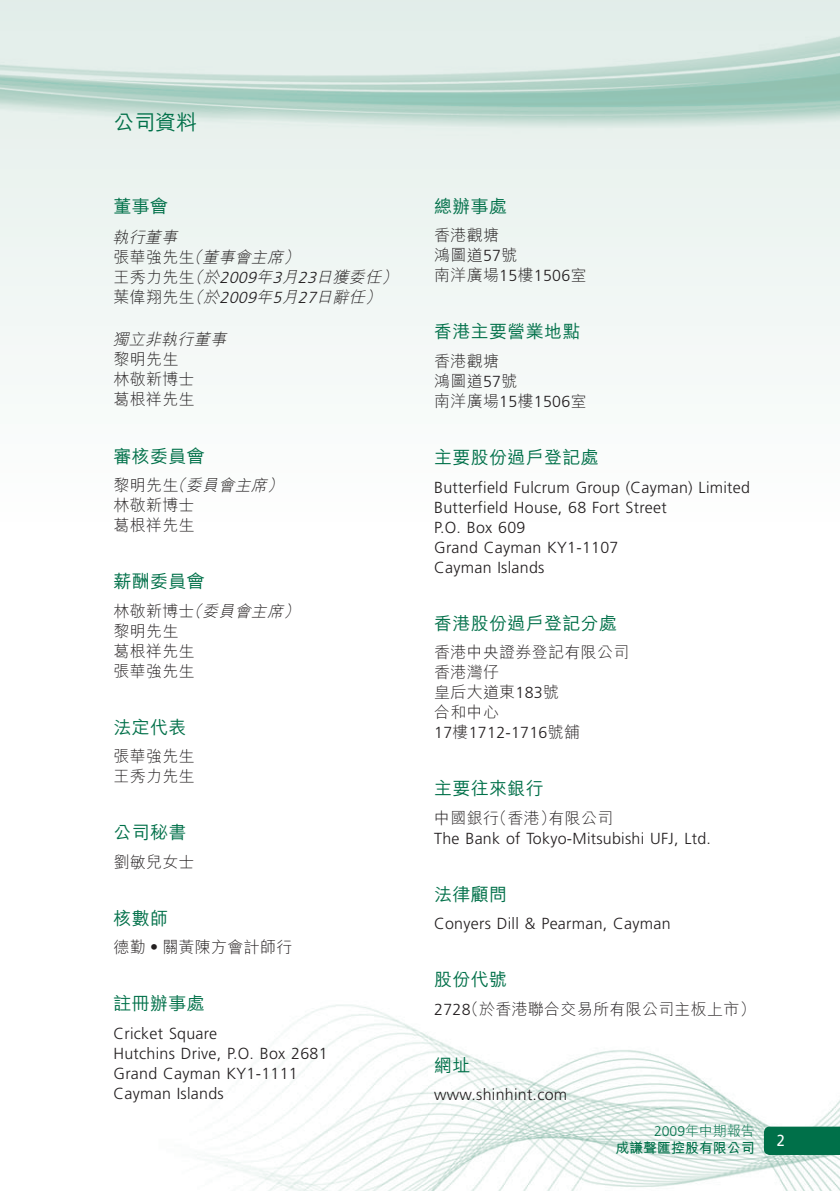
<style>
.page{position:relative;width:840px;height:1191px;background:#fff}
.page>*{position:absolute;margin:0;border:0;box-sizing:border-box;transform-origin:0 0}
.t1{font:500 21px "M Hei HK";color:#007049}
.t2{font:500 18px "M Hei HK";letter-spacing:.015em;color:#007049}
.t3{font:300 16px/20px "Frutiger LT Std";letter-spacing:.015em;color:#231f20}
.t4{font:300 16px/20px "M Hei HK";letter-spacing:.015em;color:#231f20}
.t5{font:italic 300 16px/20px "M Hei HK";color:#231f20}
.t6{font:700 14px "M Hei HK";letter-spacing:-.005em;color:#007049}
.t7{font:300 14px "M Hei HK";letter-spacing:-.005em;color:#007049}
.s1{font-style:normal}
.s2{font-family:"Frutiger LT Std"}
.s3{font-style:italic}
.s4{font-family:"M Hei HK"}
</style>
<div class="page">
<img style="left:212px;top:1004px;width:627px;height:187px">
<svg style="left:0;top:0;width:839px;height:345px"></svg>
<div style="left:763px;top:1126px;width:76px;height:29px;background:#007049"></div>
<p class="t1" style="left:113px;top:107px;width:85px">公司資料</p>
<p class="t2" style="left:113px;top:193px;width:56px">董事會</p>
<p class="t5" style="left:112px;top:227px;width:291px">執行董事<br><span class="s1">張華強先生</span>（董事會主席）<br><span class="s1">王秀力先生</span>（於<span class="s2">2009</span>年<span class="s2">3</span>月<span class="s2">23</span>日獲委任）<span class="s1">葉偉翔先生</span>（於<span class="s2">2009</span>年<span class="s2">5</span>月<span class="s2">27</span>日辭任）</p>
<p class="t4" style="left:112px;top:329px;width:120px"><span class="s3">獨立非執行董事</span>黎明先生<br>林敬新博士<br>葛根祥先生</p>
<p class="t2" style="left:113px;top:443px;width:93px">審核委員會</p>
<p class="t4" style="left:113px;top:474px;width:176px">黎明先生<span class="s3">（委員會主席）</span>林敬新博士<br>葛根祥先生</p>
<p class="t2" style="left:113px;top:568px;width:93px">薪酬委員會</p>
<p class="t4" style="left:113px;top:600px;width:192px">林敬新博士<span class="s3">（委員會主席）</span>黎明先生<br>葛根祥先生<br>張華強先生</p>
<p class="t2" style="left:113px;top:714px;width:74px">法定代表</p>
<p class="t4" style="left:113px;top:745px;width:83px">張華強先生王秀力先生</p>
<p class="t2" style="left:113px;top:819px;width:74px">公司秘書</p>
<p class="t4" style="left:113px;top:851px;width:83px">劉敏兒女士</p>
<p class="t2" style="left:113px;top:905px;width:56px">核數師</p>
<p class="t4" style="left:113px;top:936px;width:180px">德勤‧關黃陳方會計師行</p>
<p class="t2" style="left:113px;top:990px;width:93px">註冊辦事處</p>
<p class="t3" style="left:113px;top:1023px;width:215px">Cricket Square<br>Hutchins Drive, P.O. Box 2681<br>Grand Cayman KY1-1111<br>Cayman Islands</p>
<p class="t2" style="left:434px;top:193px;width:74px">總辦事處</p>
<p class="t4" style="left:434px;top:225px;width:154px">香港觀塘<br>鴻圖道<span class="s2">57</span>號<br>南洋廣場<span class="s2">15</span>樓<span class="s2">1506</span>室</p>
<p class="t2" style="left:434px;top:319px;width:148px">香港主要營業地點</p>
<p class="t4" style="left:434px;top:350px;width:154px">香港觀塘<br>鴻圖道<span class="s2">57</span>號<br>南洋廣場<span class="s2">15</span>樓<span class="s2">1506</span>室</p>
<p class="t2" style="left:434px;top:444px;width:166px">主要股份過戶登記處</p>
<p class="t3" style="left:434px;top:477px;width:317px">Butterfield Fulcrum Group (Cayman) Limited<br>Butterfield House, 68 Fort Street<br>P.O. Box 609<br>Grand Cayman KY1-1107<br>Cayman Islands</p>
<p class="t2" style="left:434px;top:610px;width:184px">香港股份過戶登記分處</p>
<p class="t4" style="left:434px;top:641px;width:196px">香港中央證券登記有限公司香港灣仔<br>皇后大道東<span class="s2">183</span>號<br>合和中心<br><span class="s2">17</span>樓<span class="s2">1712-1716</span>號舖</p>
<p class="t2" style="left:434px;top:775px;width:111px">主要往來銀行</p>
<p class="t3" style="left:434px;top:808px;width:278px"><span class="s4">中國銀行（香港）有限公司<br></span>The Bank of Tokyo-Mitsubishi UFJ, Ltd.</p>
<p class="t2" style="left:434px;top:881px;width:74px">法律顧問</p>
<p class="t3" style="left:434px;top:914px;width:238px">Conyers Dill &amp; Pearman, Cayman</p>
<p class="t2" style="left:434px;top:966px;width:74px">股份代號</p>
<p class="t4" style="left:434px;top:998px;width:323px"><span class="s2">2728</span>（於香港聯合交易所有限公司主板上市）</p>
<p class="t2" style="left:434px;top:1052px;width:38px">網址</p>
<p class="t3" style="left:434px;top:1085px;width:134px">www.shinhint.com</p>
<p class="t7" style="left:653px;top:1121px;width:102px"><span class="s2">2009</span>年中期報告</p>
<p class="t6" style="left:615px;top:1137px;width:141px">成謙聲匯控股有限公司</p>
</div>
